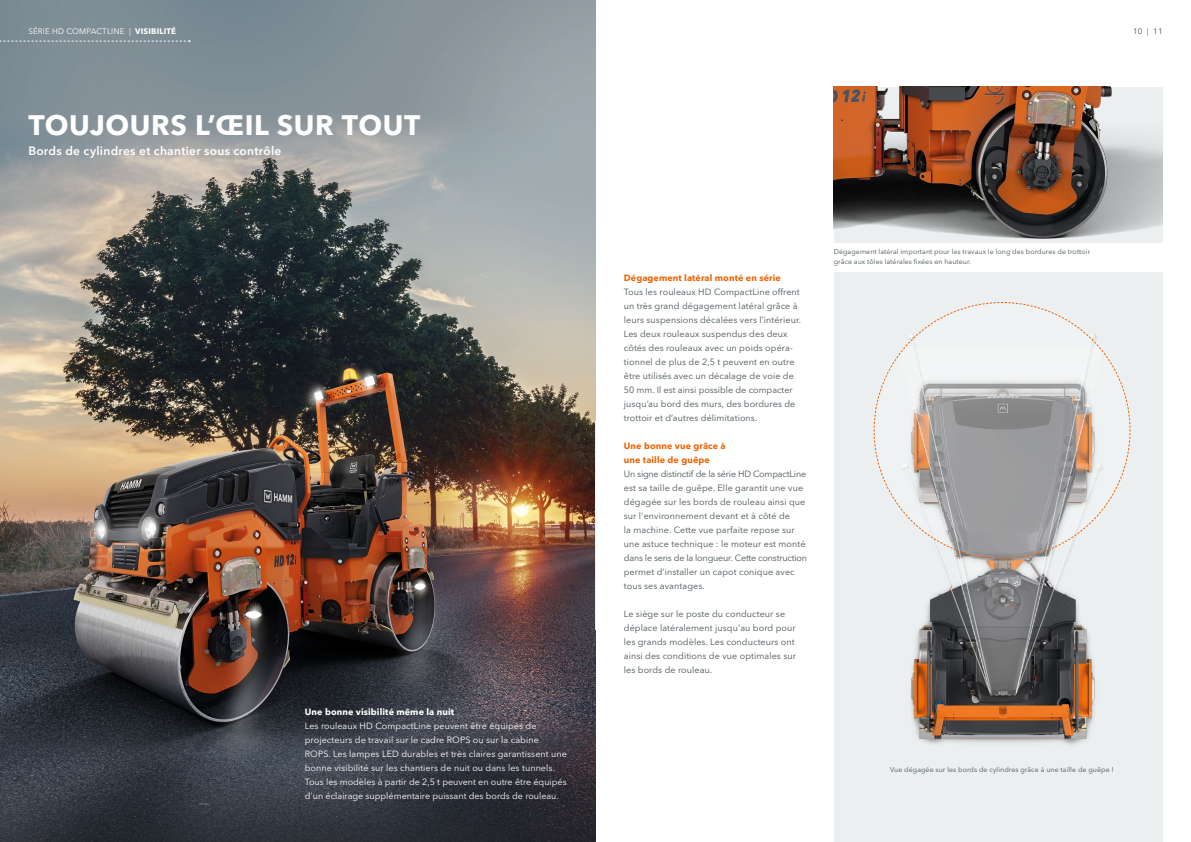
<style>
.page{position:relative;width:1191px;height:842px;background:#fff}
.page>*{position:absolute;margin:0;border:0;box-sizing:border-box;transform-origin:0 0}
.t1{font:700 28px "Avenir Next LT Pro";letter-spacing:.015em;color:#fff}
.t2{font:600 12px "Avenir Next LT Pro";letter-spacing:.02em;color:#fff}
.t3{font:9px/14px "Avenir Next LT Pro";letter-spacing:.01em;color:#485358}
.t4{font:9px/14px "Avenir Next LT Pro";letter-spacing:.01em;color:#fff}
.t5{font:700 9px/14px "Avenir Next LT Pro";letter-spacing:.01em;color:#ec6608}
.t6{font:700 9px "Avenir Next LT Pro";letter-spacing:.01em;color:#fff}
.t7{font:8px "Avenir Next LT Pro";letter-spacing:.02em;color:#fff}
.t8{font:8px "Avenir Next LT Pro";color:#485358}
.t9{font:7px/10px "Avenir Next LT Pro";letter-spacing:.01em;color:#485358}
.s1{font-weight:700}
</style>
<div class="page">
<div style="left:833px;top:272px;width:329px;height:570px;background:#eceff0"></div>
<img style="left:912px;top:714px;width:182px;height:31px">
<div style="left:882px;top:327px;width:237px;height:387px;background:#fff;opacity:.71"></div>
<svg style="left:882px;top:559px;width:237px;height:137px"></svg>
<svg style="left:873px;top:302px;width:257px;height:257px"></svg>
<img style="left:833px;top:87px;width:329px;height:156px">
<img style="left:0;top:0;width:595px;height:842px">
<svg style="left:0;top:40px;width:190px;height:2px"></svg>
<p class="t7" style="left:28px;top:27px;width:149px">SÉRIE HD COMPACTLINE | <span class="s1">VISIBILITÉ</span></p>
<p class="t8" style="left:1133px;top:27px;width:31px">10 | 11</p>
<h1 class="t1" style="left:28px;top:108px;width:393px">TOUJOURS L’ŒIL SUR TOUT</h1>
<h2 class="t2" style="left:28px;top:143px;width:254px">Bords de cylindres et chantier sous contrôle</h2>
<p class="t6" style="left:305px;top:706px;width:151px">Une bonne visibilité même la nuit</p>
<p class="t4" style="left:305px;top:719px;width:264px">Les rouleaux HD CompactLine peuvent être équipés de projecteurs de travail sur le cadre ROPS ou sur la cabine ROPS. Les lampes LED durables et très claires garantissent une bonne visibilité sur les chantiers de nuit ou dans les tunnels.<br>Tous les modèles à partir de 2,5 t peuvent en outre être équipés d'un éclairage supplémentaire puissant des bords de rouleau.</p>
<p class="t5" style="left:624px;top:271px;width:159px">Dégagement latéral monté en série</p>
<p class="t3" style="left:624px;top:285px;width:179px">Tous les rouleaux HD CompactLine offrent un très grand dégagement latéral grâce à leurs suspensions décalées vers l’intérieur.<br>Les deux rouleaux suspendus des deux côtés des rouleaux avec un poids opéra&shy;tionnel de plus de 2,5 t peuvent en outre être utilisés avec un décalage de voie de 50 mm. Il est ainsi possible de compacter jusqu’au bord des murs, des bordures de trottoir et d’autres délimitations.</p>
<p class="t5" style="left:624px;top:439px;width:103px">Une bonne vue grâce à une taille de guêpe</p>
<p class="t3" style="left:624px;top:467px;width:185px">Un signe distinctif de la série HD CompactLine est sa taille de guêpe. Elle garantit une vue dégagée sur les bords de rouleau ainsi que sur l'environnement devant et à côté de<br>la machine. Cette vue parfaite repose sur une astuce technique : le moteur est monté dans le sens de la longueur. Cette construction permet d’installer un capot conique avec tous ses avantages.</p>
<p class="t3" style="left:624px;top:607px;width:174px">Le siège sur le poste du conducteur se déplace latéralement jusqu'au bord pour les grands modèles. Les conducteurs ont ainsi des conditions de vue optimales sur les bords de rouleau.</p>
<p class="t9" style="left:833px;top:246px;width:258px">Dégagement latéral important pour les travaux le long des bordures de trottoir grâce aux tôles latérales fixées en hauteur.</p>
<p class="t9" style="left:890px;top:765px;width:225px">Vue dégagée sur les bords de cylindres grâce à une taille de guêpe !</p>
</div>
